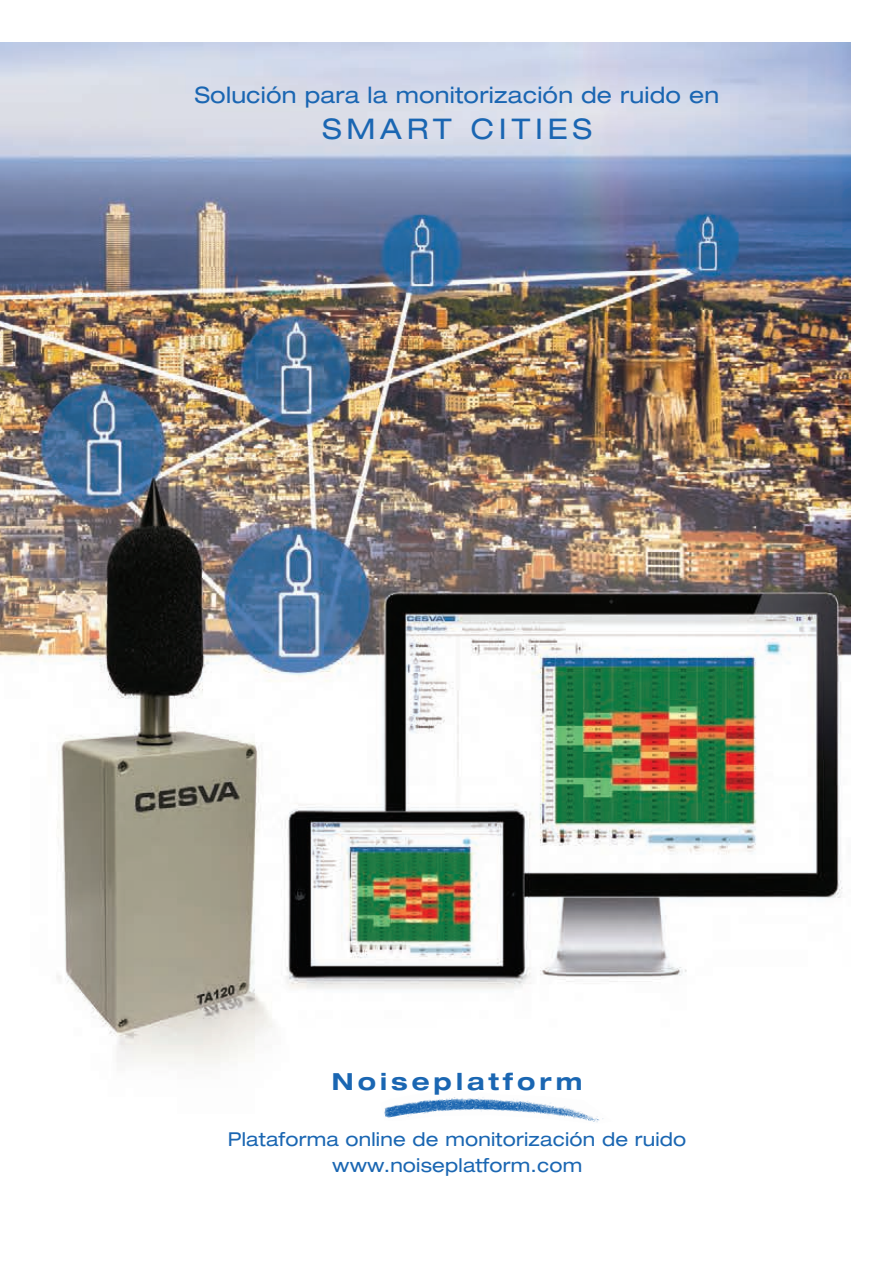
<style>
.page{position:relative;width:893px;height:1263px;background:#fff}
.page>*{position:absolute;margin:0;border:0;box-sizing:border-box;transform-origin:0 0}
.t1{font:expanded 28.5px "Helvetica Neue";letter-spacing:.17em;color:#1a66b2}
.t2{font:700 expanded 23.55px "Helvetica Neue";letter-spacing:.17em;color:#1a66b2}
.t3{font:expanded 22.65px "Helvetica Neue";letter-spacing:.01em;color:#1a66b2}
.t4{font:expanded 19.2px/26.5px "Helvetica Neue";letter-spacing:.01em;color:#1a66b2;text-align:center}
</style>
<div class="page">
<img style="left:0;top:43px;width:850px;height:1021px">
<img style="left:384px;top:1097px;width:220px;height:26px">
<p class="t3" style="left:195px;top:82px;width:526px">Solución para la monitorización de ruido en</p>
<h1 class="t1" style="left:322px;top:112px;width:271px">SMART CITIES</h1>
<p class="t2" style="left:332px;top:1067px;width:252px">Noiseplatform</p>
<p class="t4" style="left:228px;top:1125px;width:460px">Plataforma online de monitorización de ruido www.noiseplatform.com</p>
</div>
